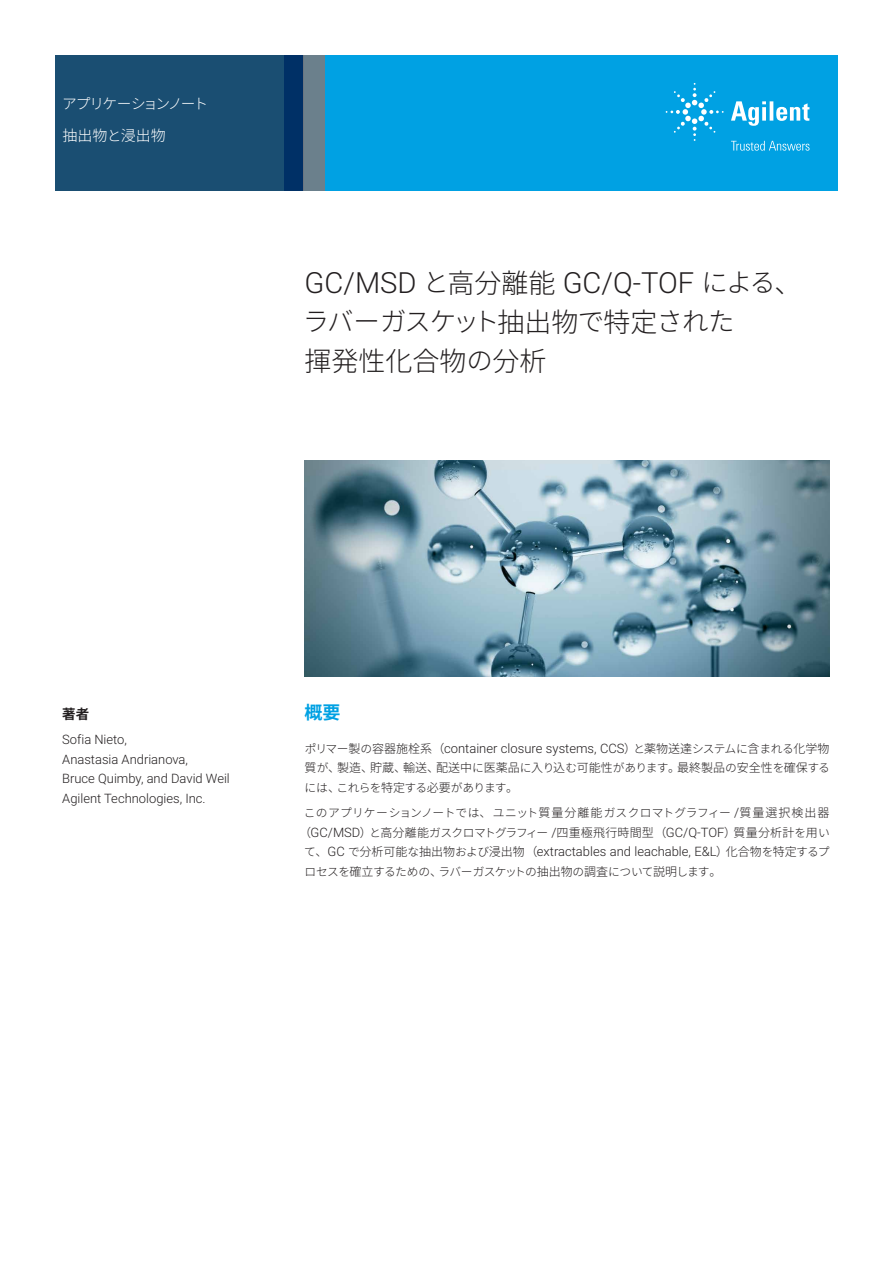
<style>
.page{position:relative;width:893px;height:1263px;background:#fff}
.page>*{position:absolute;margin:0;border:0;box-sizing:border-box;transform-origin:0 0}
.t1{font:300 29.1px "Roboto";color:#231f20}
.t2{font:300 27px "Noto Sans CJ Kjp";color:#231f20}
.t3{font:300 26.4px "Noto Sans CJ Kjp";letter-spacing:-.045em;color:#231f20}
.Header_1{font:700 18px "Noto Sans CJ Kjp";color:#00a1e3}
.Area_Identifier{font:300 15px "Noto Sans CJ Kjp";color:#fff}
.Doctype{font:300 14.7px "Noto Sans CJ Kjp";letter-spacing:-.115em;color:#fff}
.DATA_author_title{font:700 13.5px "Noto Sans CJ Kjp";color:#231f20}
.Text{font:300 12.9px "Roboto";color:#231f20}
.DATA_author_name___info{font:300 12.9px/19.5px "Roboto";color:#231f20}
.Text-2{font:300 12px "Noto Sans CJ Kjp";color:#231f20}
.Text-3{font:300 11.7px "Noto Sans CJ Kjp";letter-spacing:-.01em;color:#231f20}
.Text-4{font:300 11.7px "Noto Sans CJ Kjp";letter-spacing:-.065em;color:#231f20}
.Text-5{font:300 11.7px "Noto Sans CJ Kjp";letter-spacing:-.04em;color:#231f20}
.s1{font-size:14.7px}
.s2{font-family:"Noto Sans CJ Kjp";font-size:26.4px}
.s3{font-family:"Noto Sans CJ Kjp";font-size:27px}
.s4{font-size:27px}
.s5{font-size:26.4px}
.s6{font-family:"Noto Sans CJ Kjp";font-size:11.7px}
.s7{font-family:"Noto Sans CJ Kjp";font-size:12px}
.s8{font-size:11.7px}
.s9{font-size:12px}
.s10{font-family:"Roboto";font-size:12.9px}
</style>
<div class="page">
<div style="left:284px;top:55px;width:554px;height:135px;background:#00a1e3"></div>
<svg style="left:55px;top:55px;width:249px;height:135px;background:#184b71"></svg>
<div style="left:304px;top:55px;width:21px;height:135px;background:#6b808c"></div>
<img style="left:305px;top:460px;width:524px;height:216px">
<svg style="left:731px;top:101px;width:78px;height:25px"></svg>
<svg style="left:666px;top:83px;width:58px;height:58px"></svg>
<svg style="left:731px;top:141px;width:78px;height:10px"></svg>
<p class="Doctype" style="left:62px;top:95px;width:148px">アプリケーションノート</p>
<p class="Area_Identifier" style="left:62px;top:127px;width:105px">抽出物<span class="s1">と</span>浸出物</p>
<p class="t1" style="left:305px;top:262px;width:498px">GC/MSD <span class="s2">と</span><span class="s3">高分離能</span> GC/Q-TOF <span class="s2">による</span><span class="s3">、</span></p>
<p class="t3" style="left:303px;top:307px;width:433px">ラバーガスケット<span class="s4">抽出物</span>で<span class="s4">特定</span>された</p>
<p class="t2" style="left:305px;top:345px;width:244px">揮発性化合物<span class="s5">の</span>分析</p>
<p class="DATA_author_title" style="left:62px;top:706px;width:28px">著者</p>
<p class="DATA_author_name___info" style="left:62px;top:729px;width:169px">Sofia Nieto,<br>Anastasia Andrianova,<br>Bruce Quimby, and David Weil<br>Agilent Technologies, Inc.</p>
<p class="Header_1" style="left:305px;top:702px;width:37px">概要</p>
<p class="Text" style="left:305px;top:739px;width:526px"><span class="s6">ポリマー</span><span class="s7">製</span><span class="s6">の</span><span class="s7">容器施栓系（</span>container closure systems, CCS<span class="s7">）</span><span class="s6">と</span><span class="s7">薬物送達</span><span class="s6">システムに</span><span class="s7">含</span><span class="s6">まれる</span><span class="s7">化学物</span></p>
<p class="Text-2" style="left:305px;top:761px;width:527px">質<span class="s8">が</span>、製造、貯蔵、輸送、配送中<span class="s8">に</span>医薬品<span class="s8">に</span>入<span class="s8">り</span>込<span class="s8">む</span>可能性<span class="s8">があります</span>。最終製品<span class="s8">の</span>安全性<span class="s8">を</span>確保<span class="s8">する</span></p>
<p class="Text-5" style="left:305px;top:781px;width:215px">には<span class="s9">、</span>これらを<span class="s9">特定</span>する<span class="s9">必要</span>があります<span class="s9">。</span></p>
<p class="Text-3" style="left:304px;top:806px;width:527px">このアプリケーションノートでは<span class="s9">、</span>ユニット<span class="s9">質量分離能</span>ガスクロマトグラフィー <span class="s10">/</span><span class="s9">質量選択検出器</span></p>
<p class="Text-2" style="left:299px;top:825px;width:532px">（<span class="s10">GC/MSD</span>）<span class="s8">と</span>高分離能<span class="s8">ガスクロマトグラフィー</span> <span class="s10">/</span>四重極飛行時間型（<span class="s10">GC/Q-TOF</span>）質量分析計<span class="s8">を</span>用<span class="s8">い</span></p>
<p class="Text" style="left:304px;top:842px;width:527px"><span class="s6">て</span><span class="s7">、</span>GC <span class="s6">で</span><span class="s7">分析可能</span><span class="s6">な</span><span class="s7">抽出物</span><span class="s6">および</span><span class="s7">浸出物（</span>extractables and leachable, E&amp;L<span class="s7">）化合物</span><span class="s6">を</span><span class="s7">特定</span><span class="s6">するプ</span></p>
<p class="Text-4" style="left:304px;top:865px;width:418px">ロセスを<span class="s9">確立</span>するための<span class="s9">、</span>ラバーガスケットの<span class="s9">抽出物</span>の<span class="s9">調査</span>について<span class="s9">説明</span>します<span class="s9">。</span></p>
</div>
